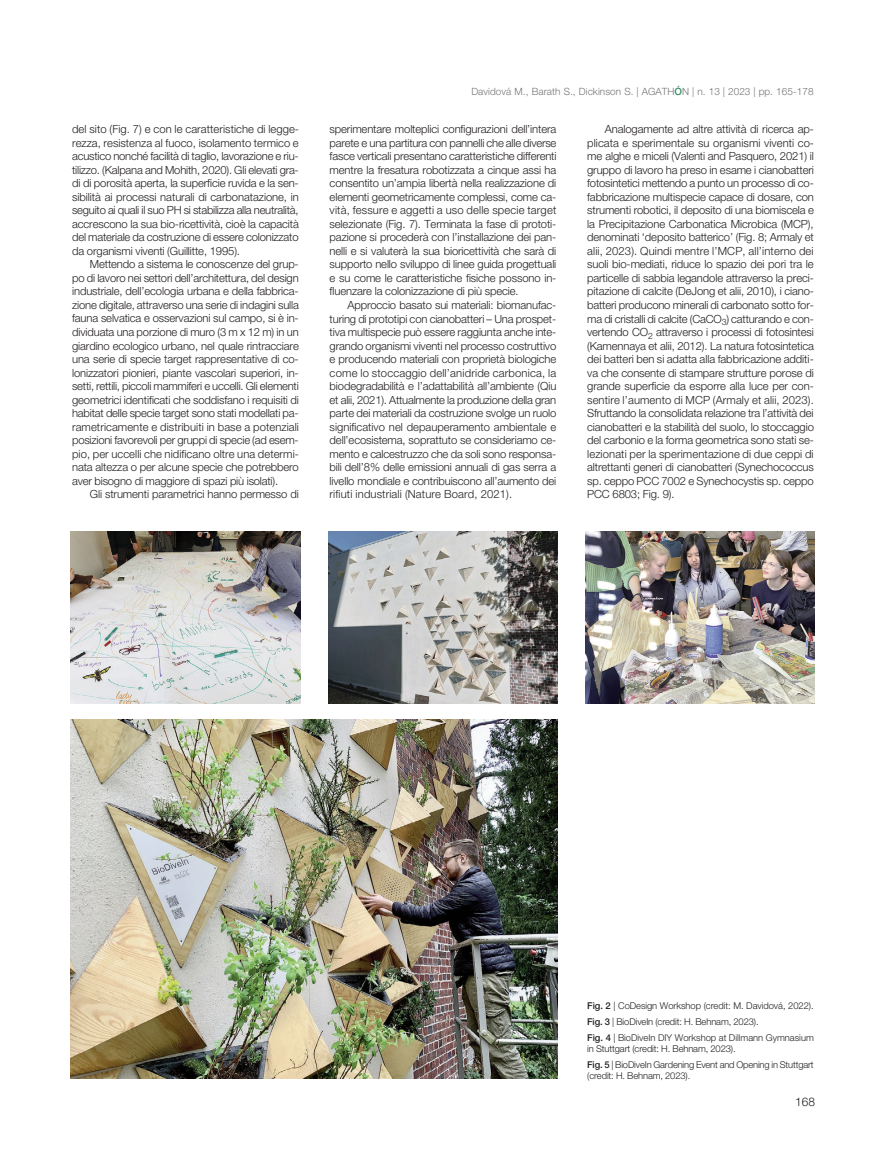
<style>
.page{position:relative;width:886px;height:1170px;background:#fff}
.page>*{position:absolute;margin:0;border:0;box-sizing:border-box;transform-origin:0 0}
.t1{font:300 11.88px "Helvetica Neue LT Std";color:#231f20}
.t2{font:300 11.25px/13.5px "Helvetica Neue LT Std";letter-spacing:-.01em;color:#231f20;text-align:justify}
.t3{font:300 10px "Helvetica Neue LT Std";letter-spacing:.005em;color:#777574}
.t4{font:300 9.38px/15.8px "Helvetica Neue LT Std";letter-spacing:-.01em;color:#231f20}
.s1{font-weight:500;color:#2b8f62}
.s2{font-weight:500}
</style>
<div class="page">
<img style="left:71px;top:532px;width:229px;height:171px">
<img style="left:328px;top:532px;width:229px;height:171px">
<img style="left:586px;top:532px;width:229px;height:171px">
<img style="left:71px;top:719px;width:486px;height:359px">
<p class="t2" style="left:72px;top:124px;width:228px">del sito (Fig. 7) e con le caratteristiche di legge&shy;rezza, resistenza al fuoco, isolamento termico e acustico nonché facilità di taglio, lavorazione e riu&shy;tilizzo. (Kalpana and Mohith, 2020). Gli elevati gra&shy;di di porosità aperta, la superficie ruvida e la sen&shy;sibilità ai processi naturali di carbonatazione, in seguito ai quali il suo PH si stabilizza alla neutralità, accrescono la sua bio-ricettività, cioè la capacità del materiale da costruzione di essere colonizzato da organismi viventi (Guillitte, 1995).</p>
<p class="t2" style="left:72px;top:259px;width:228px;text-indent:18px">Mettendo a sistema le conoscenze del grup&shy;po di lavoro nei settori dell’architettura, del design industriale, dell’ecologia urbana e della fabbrica&shy;zione digitale, attraverso una serie di indagini sulla fauna selvatica e osservazioni sul campo, si è in&shy;dividuata una porzione di muro (3 m x 12 m) in un giardino ecologico urbano, nel quale rintracciare una serie di specie target rappresentative di co&shy;lonizzatori pionieri, piante vascolari superiori, in&shy;setti, rettili, piccoli mammiferi e uccelli. Gli elementi geometrici identificati che soddisfano i requisiti di habitat delle specie target sono stati modellati pa&shy;rametricamente e distribuiti in base a potenziali posizioni favorevoli per gruppi di specie (ad esem&shy;pio, per uccelli che nidificano oltre una determi&shy;nata altezza o per alcune specie che potrebbero aver bisogno di maggiore di spazi più isolati).</p>
<p class="t2" style="left:90px;top:488px;width:210px">Gli strumenti parametrici hanno permesso di</p>
<p class="t3" style="left:471px;top:88px;width:344px">Davidová M., Barath S., Dickinson S. | AGATH<span class="s1">Ó</span>N | n. 13 | 2023 | pp. 165-178</p>
<p class="t2" style="left:330px;top:124px;width:228px">sperimentare molteplici configurazioni dell’intera parete e una partitura con pannelli che alle diverse fasce verticali presentano caratteristiche differenti mentre la fresatura robotizzata a cinque assi ha consentito un’ampia libertà nella realizzazione di elementi geometricamente complessi, come ca&shy;vità, fessure e aggetti a uso delle specie target selezionate (Fig. 7). Terminata la fase di prototi&shy;pazione si procederà con l’installazione dei pan&shy;nelli e si valuterà la sua bioricettività che sarà di supporto nello sviluppo di linee guida progettuali e su come le caratteristiche fisiche possono in&shy;fluenzare la colonizzazione di più specie.</p>
<p class="t2" style="left:330px;top:299px;width:228px;text-indent:18px">Approccio basato sui materiali: biomanufac&shy;turing di prototipi con cianobatteri – Una prospet&shy;tiva multispecie può essere raggiunta anche inte&shy;grando organismi viventi nel processo costruttivo e producendo materiali con proprietà biologiche come lo stoccaggio dell’anidride carbonica, la biodegradabilità e l’adattabilità all’ambiente (Qiu et alii, 2021). Attualmente la produzione della gran parte dei materiali da costruzione svolge un ruolo significativo nel depauperamento ambientale e dell’ecosistema, soprattuto se consideriamo ce&shy;mento e calcestruzzo che da soli sono responsa&shy;bili dell’8% delle emissioni annuali di gas serra a livello mondiale e contribuiscono all’aumento dei rifiuti industriali (Nature Board, 2021).</p>
<p class="t2" style="left:587px;top:124px;width:228px;text-indent:18px">Analogamente ad altre attività di ricerca ap&shy;plicata e sperimentale su organismi viventi co&shy;me alghe e miceli (Valenti and Pasquero, 2021) il gruppo di lavoro ha preso in esame i cianobatteri fotosintetici mettendo a punto un processo di co&shy;fabbricazione multispecie capace di dosare, con strumenti robotici, il deposito di una biomiscela e la Precipitazione Carbonatica Microbica (MCP), denominati ‘deposito batterico’ (Fig. 8; Armaly et alii, 2023). Quindi mentre l’MCP, all’interno dei suoli bio-mediati, riduce lo spazio dei pori tra le particelle di sabbia legandole attraverso la preci&shy;pitazione di calcite (DeJong et alii, 2010), i ciano&shy;batteri producono minerali di carbonato sotto for&shy;ma di cristalli di calcite (CaCO<sub>3</sub>) catturando e con&shy;vertendo CO<sub>2</sub> attraverso i processi di fotosintesi (Kamennaya et alii, 2012). La natura fotosintetica dei batteri ben si adatta alla fabbricazione additi&shy;va che consente di stampare strutture porose di grande superficie da esporre alla luce per con&shy;sentire l’aumento di MCP (Armaly et alii, 2023).<br>Sfruttando la consolidata relazione tra l’attività dei cianobatteri e la stabilità del suolo, lo stoccaggio del carbonio e la forma geometrica sono stati se&shy;lezionati per la sperimentazione di due ceppi di altrettanti generi di cianobatteri (Synechococcus sp. ceppo PCC 7002 e Synechocystis sp. ceppo PCC 6803; Fig. 9).</p>
<p class="t4" style="left:587px;top:998px;width:228px"><span class="s2">Fig. 2</span> | CoDesign Workshop (credit: M. Davidová, 2022).<br><span class="s2">Fig. 3</span> | BioDiveIn (credit: H. Behnam, 2023).<br><span class="s2">Fig. 4</span> | BioDiveIn DIY Workshop at Dillmann Gymnasium</p>
<p class="t4" style="left:587px;top:1041px;width:228px">in Stuttgart (credit: H. Behnam, 2023).<br><span class="s2">Fig. 5</span> | BioDiveIn Gardening Event and Opening in Stuttgart</p>
<p class="t4" style="left:587px;top:1068px;width:105px">(credit: H. Behnam, 2023).</p>
<p class="t1" style="left:795px;top:1097px;width:21px">168</p>
</div>
